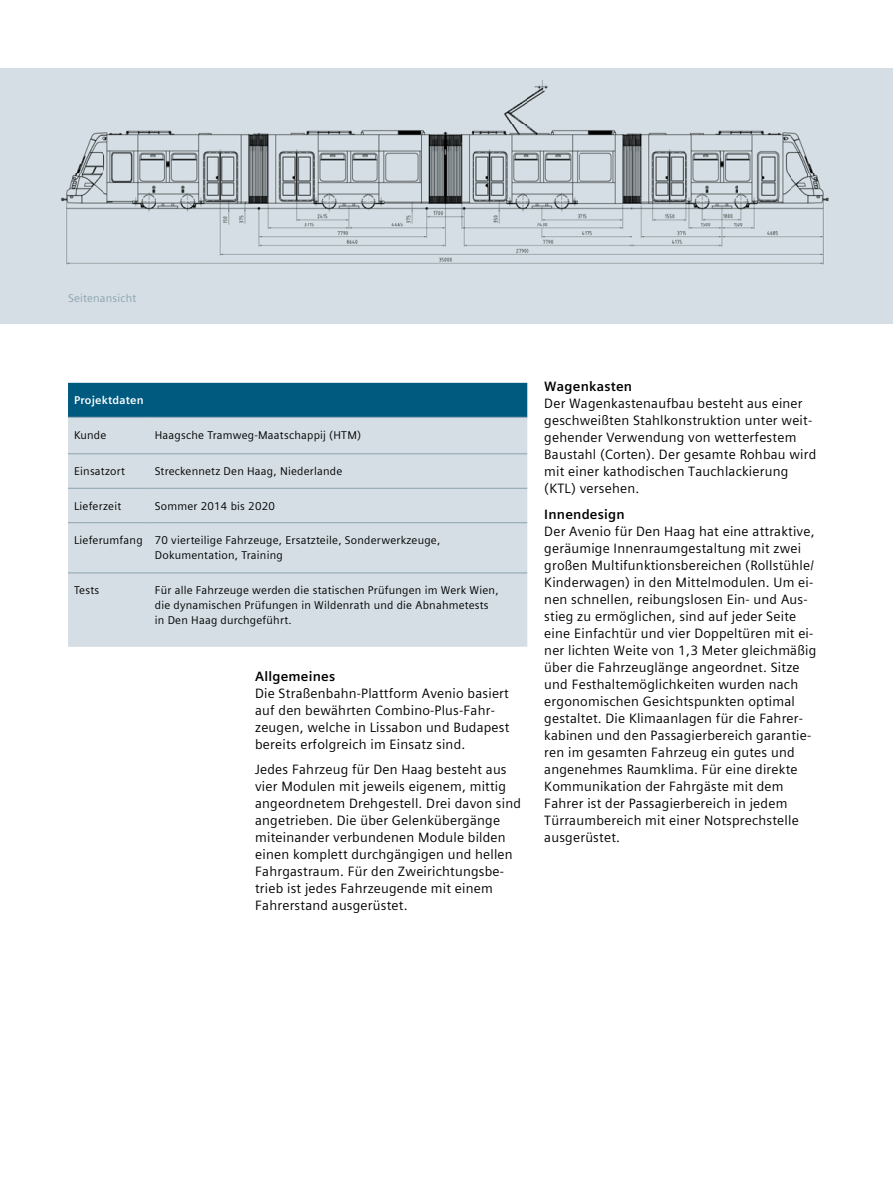
<style>
.page{position:relative;width:893px;height:1191px;background:#fff}
.page>*{position:absolute;margin:0;border:0;box-sizing:border-box;transform-origin:0 0}
.t1{font:13.5px/17px "Siemens Sans Global";letter-spacing:.015em;color:#000}
.t2{font:700 13.5px "Siemens Sans Global";letter-spacing:.015em;color:#000}
.t3{font:11.25px/14.9px "Siemens Sans";letter-spacing:.02em;color:#000}
.t4{font:11.25px "Siemens Sans Global";letter-spacing:.015em;color:#8ca3af}
.t5{font:700 11.25px "Siemens Sans";letter-spacing:.02em;color:#fff}
</style>
<div class="page">
<div style="left:0;top:68px;width:893px;height:255px;background:#d5dee4"></div>
<img style="left:60px;top:80px;width:769px;height:185px">
<div style="left:68px;top:383px;width:459px;height:34px;background:#005a80"></div>
<div style="left:68px;top:418px;width:459px;height:229px;background:#d5dee4"></div>
<hr style="left:68px;top:417px;width:81px;height:1px;background:#8ca3af">
<hr style="left:149px;top:417px;width:378px;height:1px;background:#8ca3af">
<hr style="left:68px;top:453px;width:81px;height:1px;background:#8ca3af">
<hr style="left:149px;top:453px;width:378px;height:1px;background:#8ca3af">
<hr style="left:68px;top:488px;width:81px;height:1px;background:#8ca3af">
<hr style="left:149px;top:488px;width:378px;height:1px;background:#8ca3af">
<hr style="left:68px;top:522px;width:81px;height:1px;background:#8ca3af">
<hr style="left:149px;top:522px;width:378px;height:1px;background:#8ca3af">
<hr style="left:68px;top:572px;width:81px;height:1px;background:#8ca3af">
<hr style="left:149px;top:572px;width:378px;height:1px;background:#8ca3af">
<p class="t4" style="left:68px;top:289px;width:70px">Seitenansicht</p>
<p class="t5" style="left:74px;top:394px;width:71px">Projektdaten</p>
<p class="t3" style="left:74px;top:427px;width:34px">Kunde</p>
<p class="t3" style="left:155px;top:427px;width:208px">Haagsche Tramweg-Maatschappij (HTM)</p>
<p class="t3" style="left:74px;top:464px;width:53px">Einsatzort</p>
<p class="t3" style="left:155px;top:464px;width:189px">Streckennetz Den Haag, Niederlande</p>
<p class="t3" style="left:74px;top:498px;width:49px">Lieferzeit</p>
<p class="t3" style="left:155px;top:498px;width:122px">Sommer 2014 bis 2020</p>
<p class="t3" style="left:155px;top:533px;width:287px;text-indent:-81px">Lieferumfang 70 vierteilige Fahrzeuge, Ersatzteile, Sonderwerkzeuge,<br>Dokumentation, Training</p>
<p class="t3" style="left:74px;top:583px;width:27px">Tests</p>
<p class="t3" style="left:155px;top:583px;width:345px">Für alle Fahrzeuge werden die statischen Prüfungen im Werk Wien, die dynamischen Prüfungen in Wildenrath und die Abnahmetests in Den Haag durchgeführt.</p>
<p class="t2" style="left:255px;top:665px;width:82px">Allgemeines</p>
<p class="t1" style="left:255px;top:684px;width:256px">Die Straßenbahn-Plattform Avenio basiert auf den bewährten Combino-Plus-Fahr&shy;zeugen, welche in Lissabon und Budapest bereits erfolgreich im Einsatz sind.</p>
<p class="t1" style="left:255px;top:761px;width:267px">Jedes Fahrzeug für Den Haag besteht aus vier Modulen mit jeweils eigenem, mittig angeordnetem Drehgestell. Drei davon sind angetrieben. Die über Gelenkübergänge miteinander verbundenen Module bilden einen komplett durchgängigen und hellen Fahrgastraum. Für den Zweirichtungsbe&shy;trieb ist jedes Fahrzeugende mit einem Fahrerstand ausgerüstet.</p>
<p class="t2" style="left:544px;top:376px;width:89px">Wagenkasten</p>
<p class="t1" style="left:544px;top:395px;width:274px">Der Wagenkastenaufbau besteht aus einer geschweißten Stahlkonstruktion unter weit&shy;gehender Verwendung von wetter festem Baustahl (Corten). Der gesamte Rohbau wird mit einer kathodischen Tauchlackierung (KTL) versehen.</p>
<p class="t2" style="left:544px;top:504px;width:82px">Innendesign</p>
<p class="t1" style="left:544px;top:523px;width:274px">Der Avenio für Den Haag hat eine attraktive, geräumige Innenraumgestaltung mit zwei großen Multifunktionsbereichen (Rollstühle/ Kinderwagen) in den Mittel modulen. Um ei&shy;nen schnellen, reibungslosen Ein- und Aus&shy;stieg zu ermöglichen, sind auf jeder Seite eine Einfachtür und vier Doppeltüren mit ei&shy;ner lichten Weite von 1,3 Meter gleichmäßig über die Fahr zeuglänge angeordnet. Sitze und Fest haltemöglichkeiten wurden nach ergo nomischen Gesichtspunkten optimal<br>ge staltet. Die Klimaanlagen für die Fahrer&shy;kabinen und den Passagierbereich garantie&shy;ren im gesamten Fahrzeug ein gutes und angenehmes Raumklima. Für eine direkte Kommunikation der Fahrgäste mit dem Fahrer ist der Passagierbereich in jedem Türraumbereich mit einer Notsprechstelle ausgerüstet.</p>
</div>
